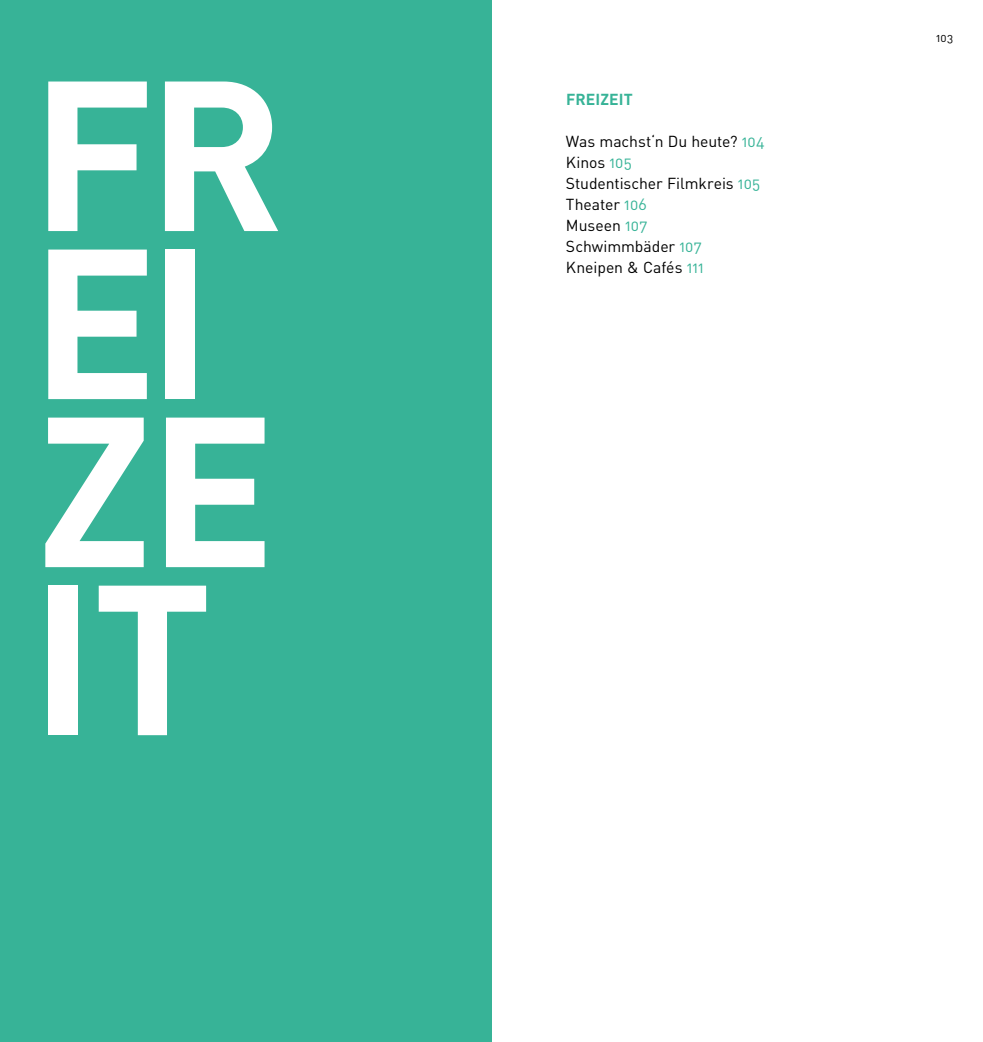
<style>
.page{position:relative;width:983px;height:1042px;background:#fff}
.page>*{position:absolute;margin:0;border:0;box-sizing:border-box;transform-origin:0 0}
.t1{font:700 210px/168px "DINOT";letter-spacing:-.025em;color:#fff}
.t2{font:15.75px/21px "DINOT";letter-spacing:-.005em;color:#000}
.t3{font:700 15.75px "DINOT";letter-spacing:.01em;color:#37b397}
.t4{font:11.9px "DINOT";color:#000}
.s1{color:#37b397}
</style>
<div class="page">
<div style="left:0;top:0;width:491px;height:1042px;background:#37b397"></div>
<h1 class="t1" style="left:31px;top:65px;width:255px">FR</h1>
<h1 class="t1" style="left:31px;top:233px;width:246px">EI<br>ZE<br>IT</h1>
<p class="t3" style="left:566px;top:89px;width:68px">FREIZEIT</p>
<p class="t2" style="left:566px;top:130px;width:200px">Was machst‘n Du heute? <span class="s1">104<br></span>Kinos <span class="s1">105<br></span>Studentischer Filmkreis <span class="s1">105<br></span>Theater <span class="s1">106<br></span>Museen <span class="s1">107<br></span>Schwimmbäder <span class="s1">107</span></p>
<p class="t2" style="left:566px;top:256px;width:140px">Kneipen &amp; Cafés <span class="s1">111</span></p>
<p class="t4" style="left:935px;top:30px;width:19px">103</p>
</div>
